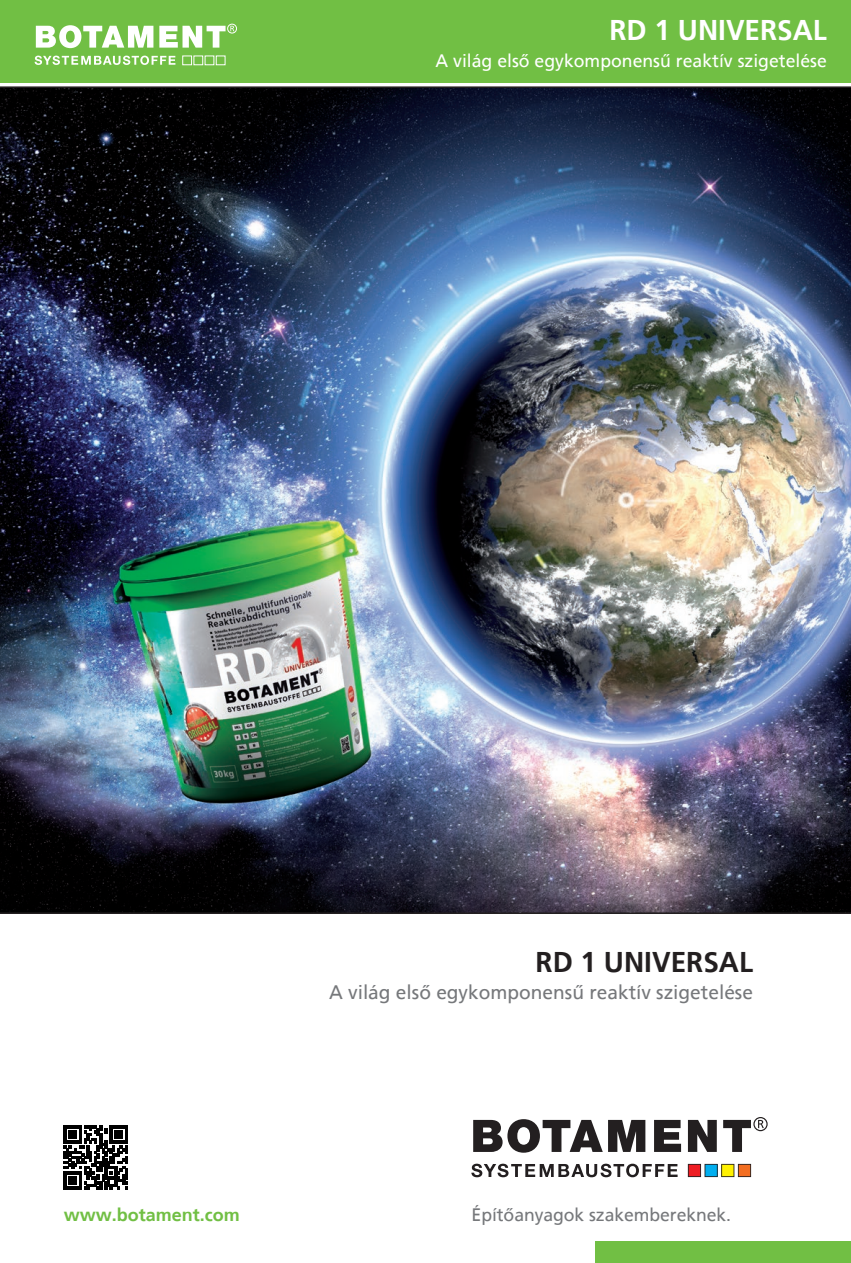
<style>
.page{position:relative;width:851px;height:1263px;background:#fff}
.page>*{position:absolute;margin:0;border:0;box-sizing:border-box;transform-origin:0 0}
.TITEL_Sub{font:700 28.5px "H Fruti";color:#231f20}
.TITEL_Sub-2{font:700 28.5px "H Fruti";color:#fff}
.TITEL_Sub-3{font:19.5px "H Fruti";color:#76787b}
.TITEL_Sub-4{font:18px "H Fruti";color:#fff}
.TITEL_Sub-5{font:18px "H Fruti";letter-spacing:-.005em;color:#76787b}
.t1{font:700 18px "H Fruti";color:#71bf44}
</style>
<div class="page">
<div style="left:0;top:0;width:850px;height:83px;background:#71bf44"></div>
<img style="left:0;top:88px;width:850px;height:824px">
<svg style="left:64px;top:1125px;width:64px;height:64px"></svg>
<svg style="left:687px;top:1164px;width:64px;height:13px"></svg>
<svg style="left:473px;top:1119px;width:129px;height:34px"></svg>
<svg style="left:608px;top:1120px;width:37px;height:32px"></svg>
<svg style="left:654px;top:1120px;width:27px;height:32px"></svg>
<svg style="left:687px;top:1120px;width:29px;height:32px"></svg>
<svg style="left:723px;top:1120px;width:27px;height:32px"></svg>
<svg style="left:471px;top:1164px;width:206px;height:13px"></svg>
<div style="left:753px;top:1117px;width:14px;height:14px;border:1px solid #231f20;border-radius:50%"></div>
<svg style="left:758px;top:1120px;width:5px;height:8px"></svg>
<svg style="left:182px;top:55px;width:43px;height:10px"></svg>
<svg style="left:36px;top:25px;width:117px;height:23px"></svg>
<svg style="left:35px;top:56px;width:140px;height:9px"></svg>
<div style="left:227px;top:24px;width:10px;height:9px;border:1px solid #fff;border-radius:50%"></div>
<svg style="left:159px;top:26px;width:75px;height:22px"></svg>
<div style="left:595px;top:1242px;width:255px;height:21px;background:#71bf44"></div>
<hr style="left:0;top:912px;width:850px;height:2px;background:#231f20">
<hr style="left:0;top:86px;width:850px;height:2px;background:#231f20">
<p class="TITEL_Sub-2" style="left:609px;top:14px;width:219px">RD 1 UNIVERSAL</p>
<p class="TITEL_Sub-4" style="left:435px;top:50px;width:393px">A világ első egykomponensű reaktív szigetelése</p>
<p class="TITEL_Sub" style="left:535px;top:945px;width:219px">RD 1 UNIVERSAL</p>
<p class="TITEL_Sub-3" style="left:329px;top:980px;width:425px">A világ első egykomponensű reaktív szigetelése</p>
<p class="t1" style="left:64px;top:1204px;width:178px">www.botament.com</p>
<p class="TITEL_Sub-5" style="left:471px;top:1204px;width:261px">Építőanyagok szakembereknek.</p>
</div>
